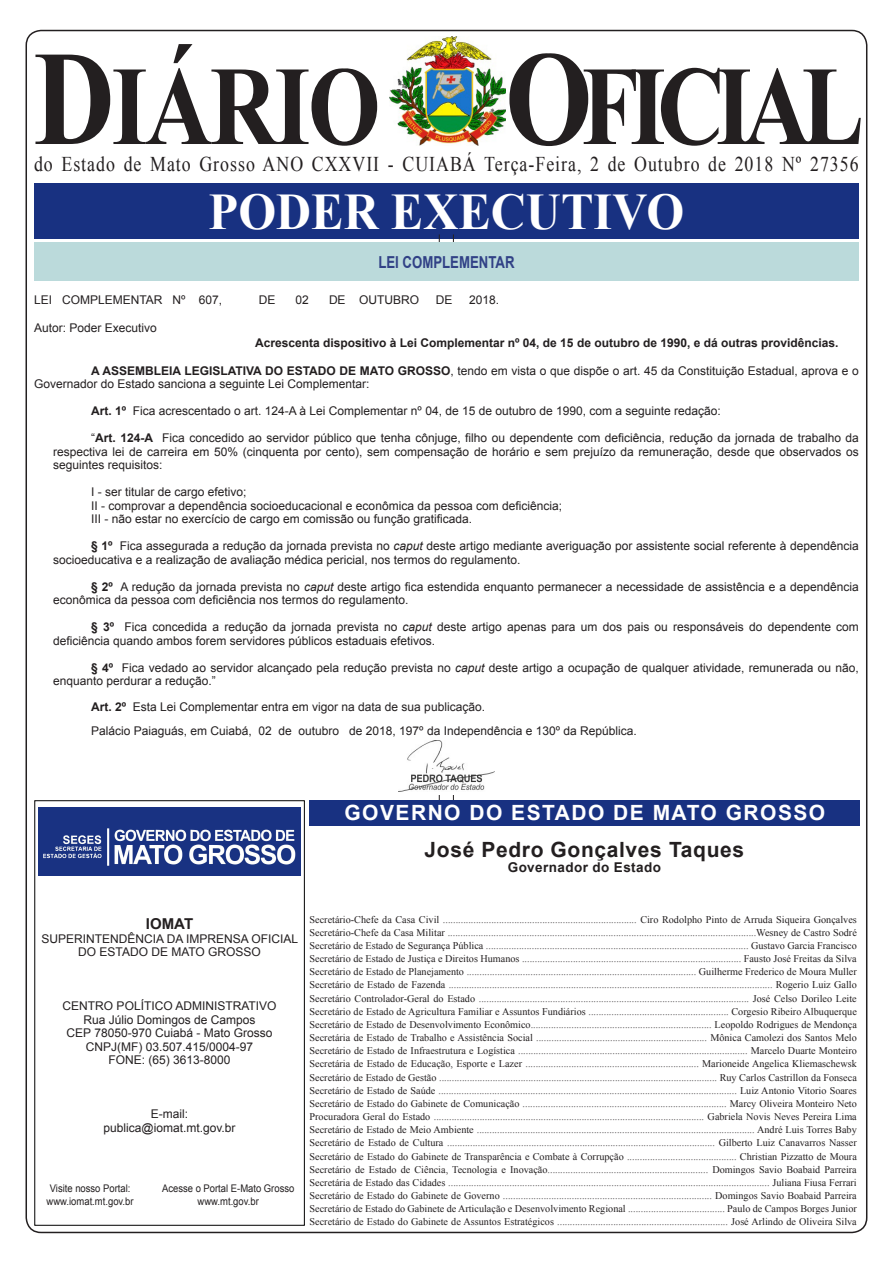
<style>
.page{position:relative;width:893px;height:1263px;background:#fff}
.page>*{position:absolute;margin:0;border:0;box-sizing:border-box;transform-origin:0 0}
.t1{font:700 112.5px "Times New Roman";letter-spacing:-.095em;color:#231f20;scale:.83 1}
.t2{font:700 51.3px "Times New Roman";color:#fff;scale:.95 1}
.t3{font:21px "Times New Roman";letter-spacing:.055em;color:#231f20;scale:.85 1}
.t4{font:700 21px "Arial";letter-spacing:.07em;color:#fff}
.t5{font:700 21px "Arial";letter-spacing:.03em;color:#231f20}
.t6{font:700 16.5px "Arial";color:#314186;scale:.8 1}
.t7{font:700 15px "Arial";color:#231f20}
.t8{font:700 13.5px "Arial";letter-spacing:.03em;color:#231f20}
.t9{font:12px/13.5px "Arial";color:#231f20}
.t10{font:700 12px "Arial";color:#231f20}
.t11{font:10.5px/12.6px "Arial";color:#231f20;scale:.9 1}
.t12{font:10.2px/13px "Times New Roman";color:#231f20;text-align:justify}
.s1{font-size:135px}
.s2{font-weight:700}
.s3{font-style:italic}
</style>
<div class="page">
<div style="left:34px;top:183px;width:825px;height:56px;background:#183181"></div>
<hr style="left:453px;top:234px;width:1px;height:566px;background:#231f20">
<hr style="left:439px;top:234px;width:1px;height:566px;background:#231f20">
<img style="left:389px;top:36px;width:117px;height:110px">
<div style="left:310px;top:800px;width:550px;height:26px;background:#183181"></div>
<img style="left:38px;top:808px;width:263px;height:67px">
<div style="left:34px;top:800px;width:271px;height:426px;border:1px solid #000"></div>
<div style="left:34px;top:242px;width:825px;height:39px;background:#bbdadb"></div>
<img style="left:399px;top:740px;width:96px;height:51px">
<h1 class="t1" style="left:34px;top:29px;width:1001px"><span class="s1">D</span>IÁRIO <span class="s1">O</span>FICIAL</h1>
<h3 class="t3" style="left:34px;top:150px;width:972px">do Estado de Mato Grosso ANO CXXVII - CUIABÁ Terça-Feira, 2 de Outubro de 2018 Nº 27356</h3>
<h2 class="t2" style="left:209px;top:177px;width:502px">PODER EXECUTIVO</h2>
<h3 class="t6" style="left:378px;top:251px;width:172px">LEI COMPLEMENTAR</h3>
<p class="t9" style="left:34px;top:293px;width:190px">LEI COMPLEMENTAR Nº 607,</p>
<p class="t9" style="left:259px;top:293px;width:18px">DE</p>
<p class="t9" style="left:296px;top:293px;width:15px">02</p>
<p class="t9" style="left:329px;top:293px;width:92px">DE OUTUBRO</p>
<p class="t9" style="left:436px;top:293px;width:18px">DE</p>
<p class="t9" style="left:469px;top:293px;width:32px">2018.</p>
<p class="t9" style="left:34px;top:322px;width:124px">Autor: Poder Executivo</p>
<p class="t10" style="left:255px;top:335px;width:585px">Acrescenta dispositivo à Lei Complementar nº 04, de 15 de outubro de 1990, e dá outras providências.</p>
<p class="t9" style="left:34px;top:364px;width:826px;text-indent:57px"><span class="s2">A ASSEMBLEIA LEGISLATIVA DO ESTADO DE MATO GROSSO</span>, tendo em vista o que dispõe o art. 45 da Constituição Estadual, aprova e o<br>Governador do Estado sanciona a seguinte Lei Complementar:</p>
<p class="t9" style="left:91px;top:404px;width:631px"><span class="s2">Art. 1º</span> Fica acrescentado o art. 124-A à Lei Complementar nº 04, de 15 de outubro de 1990, com a seguinte redação:</p>
<p class="t9" style="left:53px;top:431px;width:807px;text-align:justify;text-indent:38px">“<span class="s2">Art. 124-A</span> Fica concedido ao servidor público que tenha cônjuge, filho ou dependente com deficiência, redução da jornada de trabalho da respectiva lei de carreira em 50% (cinquenta por cento), sem compensação de horário e sem prejuízo da remuneração, desde que observados os seguintes requisitos:</p>
<p class="t9" style="left:91px;top:485px;width:472px">I - ser titular de cargo efetivo;<br>II - comprovar a dependência socioeducacional e econômica da pessoa com deficiência;<br>III - não estar no exercício de cargo em comissão ou função gratificada.</p>
<p class="t9" style="left:53px;top:539px;width:807px;text-indent:38px"><span class="s2">§ 1º</span> Fica assegurada a redução da jornada prevista no <span class="s3">caput</span> deste artigo mediante averiguação por assistente social referente à dependência socioeducativa e a realização de avaliação médica pericial, nos termos do regulamento.</p>
<p class="t9" style="left:53px;top:580px;width:807px;text-indent:38px"><span class="s2">§ 2º</span> A redução da jornada prevista no <span class="s3">caput</span> deste artigo fica estendida enquanto permanecer a necessidade de assistência e a dependência econômica da pessoa com deficiência nos termos do regulamento.</p>
<p class="t9" style="left:53px;top:620px;width:807px;text-indent:38px"><span class="s2">§ 3º</span> Fica concedida a redução da jornada prevista no <span class="s3">caput</span> deste artigo apenas para um dos pais ou responsáveis do dependente com deficiência quando ambos forem servidores públicos estaduais efetivos.</p>
<p class="t9" style="left:53px;top:661px;width:807px;text-indent:38px"><span class="s2">§ 4º</span> Fica vedado ao servidor alcançado pela redução prevista no <span class="s3">caput</span> deste artigo a ocupação de qualquer atividade, remunerada ou não, enquanto perdurar a redução.”</p>
<p class="t9" style="left:91px;top:695px;width:547px;line-height:23.7px"><span class="s2">Art. 2º</span> Esta Lei Complementar entra em vigor na data de sua publicação.<br>Palácio Paiaguás, em Cuiabá, 02 de outubro de 2018, 197º da Independência e 130º da República.</p>
<h3 class="t4" style="left:344px;top:799px;width:482px">GOVERNO DO ESTADO DE MATO GROSSO</h3>
<h3 class="t5" style="left:425px;top:835px;width:321px">José Pedro Gonçalves Taques</h3>
<h3 class="t8" style="left:508px;top:858px;width:155px">Governador do Estado</h3>
<h3 class="t7" style="left:146px;top:914px;width:49px">IOMAT</h3>
<p class="t9" style="left:41px;top:932px;width:258px;text-align:center">SUPERINTENDÊNCIA DA IMPRENSA OFICIAL<br>DO ESTADO DE MATO GROSSO</p>
<p class="t9" style="left:63px;top:999px;width:215px;text-align:center">CENTRO POLÍTICO ADMINISTRATIVO<br>Rua Júlio Domingos de Campos<br>CEP 78050-970 Cuiabá - Mato Grosso<br>CNPJ(MF) 03.507.415/0004-97<br>FONE: (65) 3613-8000</p>
<p class="t9" style="left:104px;top:1107px;width:134px;text-align:center">E-mail: publica@iomat.mt.gov.br</p>
<p class="t11" style="left:47px;top:1182px;width:98px">Visite nosso Portal: www.iomat.mt.gov.br</p>
<p class="t11" style="left:162px;top:1182px;width:149px;text-align:center">Acesse o Portal E-Mato Grosso www.mt.gov.br</p>
<p class="t12" style="left:310px;top:913px;width:549px">Secretário-Chefe da Casa Civil ............................................................................ Ciro Rodolpho Pinto de Arruda Siqueira Gonçalves Secretário-Chefe da Casa Militar .........................................................................................................................Wesney de Castro Sodré Secretário de Estado de Segurança Pública ....................................................................................................... Gustavo Garcia Francisco Secretário de Estado de Justiça e Direitos Humanos ...................................................................................... Fausto José Freitas da Silva Secretário de Estado de Planejamento .......................................................................................... Guilherme Frederico de Moura Muller Secretário de Estado de Fazenda ............................................................................................................................... Rogerio Luiz Gallo Secretário Controlador-Geral do Estado .......................................................................................................... José Celso Dorileo Leite Secretário de Estado de Agricultura Familiar e Assuntos Fundiários ....................................................... Corgesio Ribeiro Albuquerque Secretário de Estado de Desenvolvimento Econômico....................................................................... Leopoldo Rodrigues de Mendonça Secretária de Estado de Trabalho e Assistência Social ................................................................... Mônica Camolezi dos Santos Melo Secretário de Estado de Infraestrutura e Logística .......................................................................................... Marcelo Duarte Monteiro Secretária de Estado de Educação, Esporte e Lazer .................................................................... Marioneide Angelica Kliemaschewsk Secretário de Estado de Gestão ............................................................................................................. Ruy Carlos Castrillon da Fonseca Secretário de Estado de Saúde ..................................................................................................................... Luiz Antonio Vitorio Soares Secretário de Estado do Gabinete de Comunicação ................................................................................ Marcy Oliveira Monteiro Neto Procuradora Geral do Estado .......................................................................................................... Gabriela Novis Neves Pereira Lima Secretário de Estado de Meio Ambiente ............................................................................................................. André Luis Torres Baby Secretário de Estado de Cultura ......................................................................................................... Gilberto Luiz Canavarros Nasser Secretário de Estado do Gabinete de Transparência e Combate à Corrupção ........................................... Christian Pizzatto de Moura Secretário de Estado de Ciência, Tecnologia e Inovação............................................................... Domingos Savio Boabaid Parreira Secretária de Estado das Cidades .............................................................................................................................. Juliana Fiusa Ferrari Secretário de Estado do Gabinete de Governo .................................................................................. Domingos Savio Boabaid Parreira Secretário de Estado do Gabinete de Articulação e Desenvolvimento Regional ...................................... Paulo de Campos Borges Junior Secretário de Estado do Gabinete de Assuntos Estratégicos ................................................................... José Arlindo de Oliveira Silva</p>
</div>
